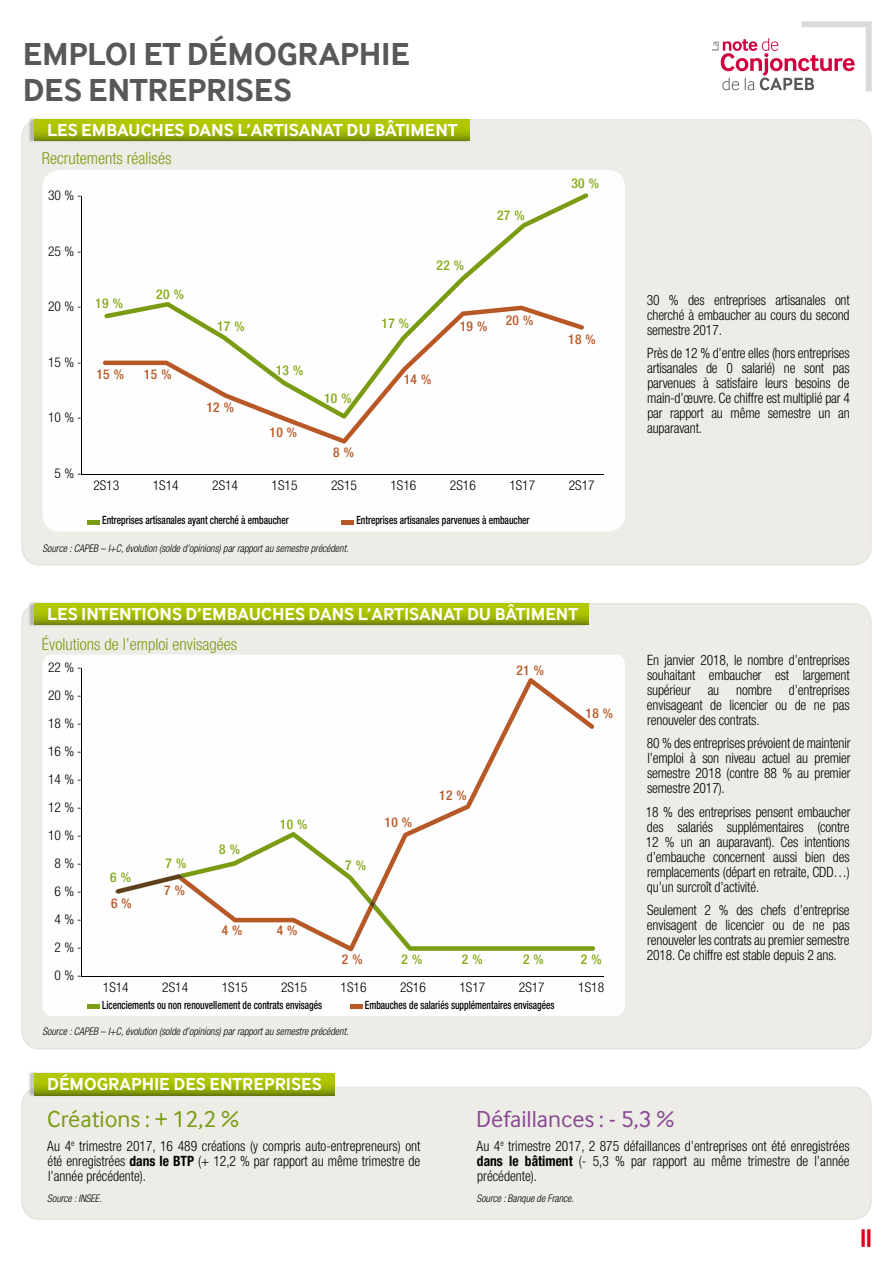
<style>
.page{position:relative;width:893px;height:1263px;background:#fff}
.page>*{position:absolute;margin:0;border:0;box-sizing:border-box;transform-origin:0 0}
.t1{font:700 33px/36px "Inter Face";letter-spacing:-.01em;color:#58585a}
.t2{font:30px "Neuropol";color:#e2001a}
.t3{font:24px "Inter Face";color:#894993}
.t4{font:24px "Inter Face";color:#7a9c13}
.t5{font:700 18px "Inter Face";color:#fff}
.t6{font:300 condensed 16.5px "Helvetica Neue LT Std";color:#7a9c13}
.t7{font:300 condensed 14.25px/15px "Helvetica Neue LT Std";letter-spacing:-.01em;color:#000;text-align:justify;scale:.95 1}
.t8{font:300 condensed 13.5px/28px "Helvetica Neue LT Std";color:#000;text-align:center}
.t9{font:500 condensed 13.5px "Helvetica Neue LT Std";letter-spacing:.03em;color:#b85827}
.t10{font:500 condensed 13.5px "Helvetica Neue LT Std";letter-spacing:.03em;color:#83a913}
.t11{font:500 condensed 11.25px "Helvetica Neue LT Std";color:#000;scale:.83 1}
.t12{font:italic 300 condensed 10.5px "Helvetica Neue LT Std";color:#000;scale:.95 1}
.s1{font-weight:700}
</style>
<div class="page">
<div style="left:21px;top:1087px;width:851px;height:133px;background:#edece7"></div>
<div style="left:21px;top:603px;width:851px;height:446px;background:#edece7"></div>
<img style="left:28px;top:609px;width:558px;height:18px">
<svg style="left:34px;top:603px;width:554px;height:22px;background:#9fb602"></svg>
<img style="left:29px;top:1072px;width:301px;height:15px">
<img style="left:28px;top:1092px;width:304px;height:5px">
<img style="left:28px;top:1087px;width:6px;height:5px">
<svg style="left:34px;top:1073px;width:300px;height:22px;background:#a0b601"></svg>
<svg style="left:43px;top:655px;width:582px;height:361px"></svg>
<div style="left:586px;top:708px;width:27px;height:10px;background:#fefefe"></div>
<hr style="left:81px;top:668px;width:1px;height:308px;background:#000">
<hr style="left:81px;top:976px;width:522px;height:1px;background:#000">
<svg style="left:115px;top:678px;width:479px;height:273px"></svg>
<svg style="left:118px;top:832px;width:477px;height:119px"></svg>
<svg style="left:116px;top:874px;width:259px;height:34px"></svg>
<div style="left:87px;top:1004px;width:13px;height:5px;background:#7a9c13"></div>
<div style="left:350px;top:1004px;width:13px;height:5px;background:#b85827"></div>
<svg style="left:712px;top:21px;width:160px;height:70px"></svg>
<div style="left:21px;top:119px;width:851px;height:447px;background:#edece7"></div>
<img style="left:28px;top:125px;width:439px;height:18px">
<svg style="left:34px;top:119px;width:436px;height:22px;background:#9fb602"></svg>
<div style="left:43px;top:170px;width:582px;height:361px;background:#fefefe;border-radius:17px"></div>
<hr style="left:81px;top:196px;width:1px;height:278px;background:#000">
<hr style="left:81px;top:474px;width:522px;height:1px;background:#000">
<svg style="left:103px;top:361px;width:263px;height:83px"></svg>
<svg style="left:104px;top:193px;width:484px;height:226px"></svg>
<hr style="left:87px;top:520px;width:13px;height:4px;background:#7a9c13">
<hr style="left:341px;top:520px;width:13px;height:4px;background:#b85827">
<h1 class="t1" style="left:23px;top:35px;width:389px">EMPLOI ET DÉMOGRAPHIE<br>DES ENTREPRISES</h1>
<p class="t5" style="left:47px;top:119px;width:412px">LES EMBAUCHES DANS L’ARTISANAT DU BÂTIMENT</p>
<p class="t6" style="left:42px;top:149px;width:131px">Recrutements réalisés</p>
<p class="t8" style="left:48px;top:181px;width:35px">30 % -</p>
<p class="t8" style="left:48px;top:237px;width:35px">25 % -</p>
<p class="t8" style="left:48px;top:292px;width:35px">20 % -</p>
<p class="t10" style="left:95px;top:295px;width:29px">19 %</p>
<p class="t10" style="left:156px;top:286px;width:29px">20 %</p>
<p class="t8" style="left:48px;top:348px;width:35px">15 % -</p>
<p class="t8" style="left:48px;top:403px;width:35px">10 % -</p>
<p class="t9" style="left:96px;top:367px;width:29px">15 %</p>
<p class="t9" style="left:144px;top:367px;width:29px">15 %</p>
<p class="t8" style="left:55px;top:459px;width:29px">5 % -</p>
<p class="t10" style="left:437px;top:257px;width:29px">22 %</p>
<p class="t10" style="left:497px;top:207px;width:29px">27 %</p>
<p class="t10" style="left:217px;top:318px;width:29px">17 %</p>
<p class="t10" style="left:382px;top:315px;width:29px">17 %</p>
<p class="t9" style="left:206px;top:399px;width:29px">12 %</p>
<p class="t10" style="left:276px;top:362px;width:29px">13 %</p>
<p class="t9" style="left:270px;top:424px;width:29px">10 %</p>
<p class="t10" style="left:324px;top:390px;width:29px">10 %</p>
<p class="t9" style="left:333px;top:444px;width:22px">8 %</p>
<p class="t9" style="left:404px;top:371px;width:29px">14 %</p>
<p class="t9" style="left:460px;top:318px;width:29px">19 %</p>
<p class="t9" style="left:506px;top:312px;width:29px">20 %</p>
<p class="t10" style="left:571px;top:175px;width:29px">30 %</p>
<p class="t9" style="left:568px;top:331px;width:29px">18 %</p>
<p class="t8" style="left:93px;top:471px;width:27px">2S13</p>
<p class="t8" style="left:153px;top:471px;width:27px">1S14</p>
<p class="t8" style="left:212px;top:471px;width:27px">2S14</p>
<p class="t8" style="left:272px;top:471px;width:27px">1S15</p>
<p class="t8" style="left:331px;top:471px;width:27px">2S15</p>
<p class="t8" style="left:390px;top:471px;width:27px">1S16</p>
<p class="t8" style="left:450px;top:471px;width:27px">2S16</p>
<p class="t8" style="left:509px;top:471px;width:27px">1S17</p>
<p class="t8" style="left:569px;top:471px;width:27px">2S17</p>
<p class="t11" style="left:102px;top:514px;width:226px">Entreprises artisanales ayant cherché à embaucher</p>
<p class="t11" style="left:356px;top:514px;width:210px">Entreprises artisanales parvenues à embaucher</p>
<p class="t12" style="left:43px;top:542px;width:324px">Source : CAPEB – I+C, évolution (solde d’opinions) par rapport au semestre précédent.</p>
<p class="t7" style="left:647px;top:292px;width:215px">30 % des entreprises artisanales ont cherché à embaucher au cours du second semestre 2017.</p>
<p class="t7" style="left:647px;top:346px;width:215px">Près de 12 % d’entre elles (hors entreprises artisanales de 0 salarié) ne sont pas parvenues à satisfaire leurs besoins de main-d’œuvre. Ce chiffre est multiplié par 4 par rapport au même semestre un an auparavant.</p>
<p class="t5" style="left:47px;top:603px;width:532px">LES INTENTIONS D’EMBAUCHES DANS L’ARTISANAT DU BÂTIMENT</p>
<p class="t6" style="left:42px;top:634px;width:197px">Évolutions de l’emploi envisagées</p>
<p class="t8" style="left:48px;top:653px;width:35px">22 % -<br>20 % -<br>18 % -<br>16 % -<br>14 % -<br>12 % -<br>10 % -<br>8 % -<br>6 % -<br>4 % -<br>2 % -<br>0 % -</p>
<p class="t10" style="left:110px;top:869px;width:22px">6 %</p>
<p class="t9" style="left:111px;top:895px;width:22px">6 %</p>
<p class="t10" style="left:165px;top:855px;width:22px">7 %</p>
<p class="t9" style="left:164px;top:882px;width:22px">7 %</p>
<p class="t10" style="left:219px;top:841px;width:22px">8 %</p>
<p class="t10" style="left:280px;top:816px;width:29px">10 %</p>
<p class="t9" style="left:222px;top:922px;width:22px">4 %</p>
<p class="t9" style="left:277px;top:922px;width:22px">4 %</p>
<p class="t10" style="left:345px;top:857px;width:22px">7 %</p>
<p class="t9" style="left:385px;top:814px;width:29px">10 %</p>
<p class="t9" style="left:439px;top:787px;width:29px">12 %</p>
<p class="t9" style="left:516px;top:662px;width:29px">21 %</p>
<p class="t9" style="left:585px;top:705px;width:29px">18 %</p>
<p class="t9" style="left:342px;top:951px;width:22px">2 %</p>
<p class="t10" style="left:401px;top:951px;width:22px">2 %</p>
<p class="t10" style="left:462px;top:951px;width:22px">2 %</p>
<p class="t10" style="left:523px;top:951px;width:22px">2 %</p>
<p class="t10" style="left:581px;top:951px;width:22px">2 %</p>
<p class="t8" style="left:103px;top:973px;width:27px">1S14</p>
<p class="t8" style="left:162px;top:973px;width:27px">2S14</p>
<p class="t8" style="left:222px;top:973px;width:27px">1S15</p>
<p class="t8" style="left:281px;top:973px;width:27px">2S15</p>
<p class="t8" style="left:341px;top:973px;width:27px">1S16</p>
<p class="t8" style="left:400px;top:973px;width:27px">2S16</p>
<p class="t8" style="left:459px;top:973px;width:27px">1S17</p>
<p class="t8" style="left:519px;top:973px;width:27px">2S17</p>
<p class="t8" style="left:578px;top:973px;width:27px">1S18</p>
<p class="t11" style="left:102px;top:998px;width:266px">Licenciements ou non renouvellement de contrats envisagés</p>
<p class="t11" style="left:365px;top:998px;width:230px">Embauches de salariés supplémentaires envisagées</p>
<p class="t12" style="left:43px;top:1025px;width:324px">Source : CAPEB – I+C, évolution (solde d’opinions) par rapport au semestre précédent.</p>
<p class="t7" style="left:647px;top:652px;width:215px">En janvier 2018, le nombre d’entreprises souhaitant embaucher est largement supérieur au nombre d’entreprises envisageant de licencier ou de ne pas renouveler des contrats.</p>
<p class="t7" style="left:647px;top:736px;width:216px">80 % des entreprises prévoient de maintenir l’emploi à son niveau actuel au premier semestre 2018 (contre 88 % au premier semestre 2017).</p>
<p class="t7" style="left:646px;top:804px;width:217px">18 % des entreprises pensent embaucher des salariés supplémentaires (contre 12 % un an auparavant). Ces intentions d’embauche concernent aussi bien des remplacements (départ en retraite, CDD…) qu’un surcroît d’activité.</p>
<p class="t7" style="left:647px;top:903px;width:215px">Seulement 2 % des chefs d’entreprise envisagent de licencier ou de ne pas renouveler les contrats au premier semestre 2018. Ce chiffre est stable depuis 2 ans.</p>
<p class="t5" style="left:47px;top:1073px;width:276px">DÉMOGRAPHIE DES ENTREPRISES</p>
<h3 class="t4" style="left:47px;top:1105px;width:193px">Créations : + 12,2 %</h3>
<p class="t7" style="left:47px;top:1138px;width:394px">Au 4<sup>e</sup> trimestre 2017, 16 489 créations (y compris auto-entrepreneurs) ont été enregistrées <span class="s1">dans le BTP</span> (+ 12,2 % par rapport au même trimestre de l’année précédente).</p>
<p class="t12" style="left:47px;top:1193px;width:59px">Source : INSEE.</p>
<h3 class="t3" style="left:476px;top:1105px;width:200px">Défaillances : - 5,3 %</h3>
<p class="t7" style="left:477px;top:1138px;width:394px">Au 4<sup>e</sup> trimestre 2017, 2 875 défaillances d’entreprises ont été enregistrées <span class="s1">dans le bâtiment</span> (- 5,3 % par rapport au même trimestre de l’année précédente).</p>
<p class="t12" style="left:477px;top:1193px;width:104px">Source : Banque de France.</p>
<h2 class="t2" style="left:860px;top:1222px;width:13px">11</h2>
</div>
